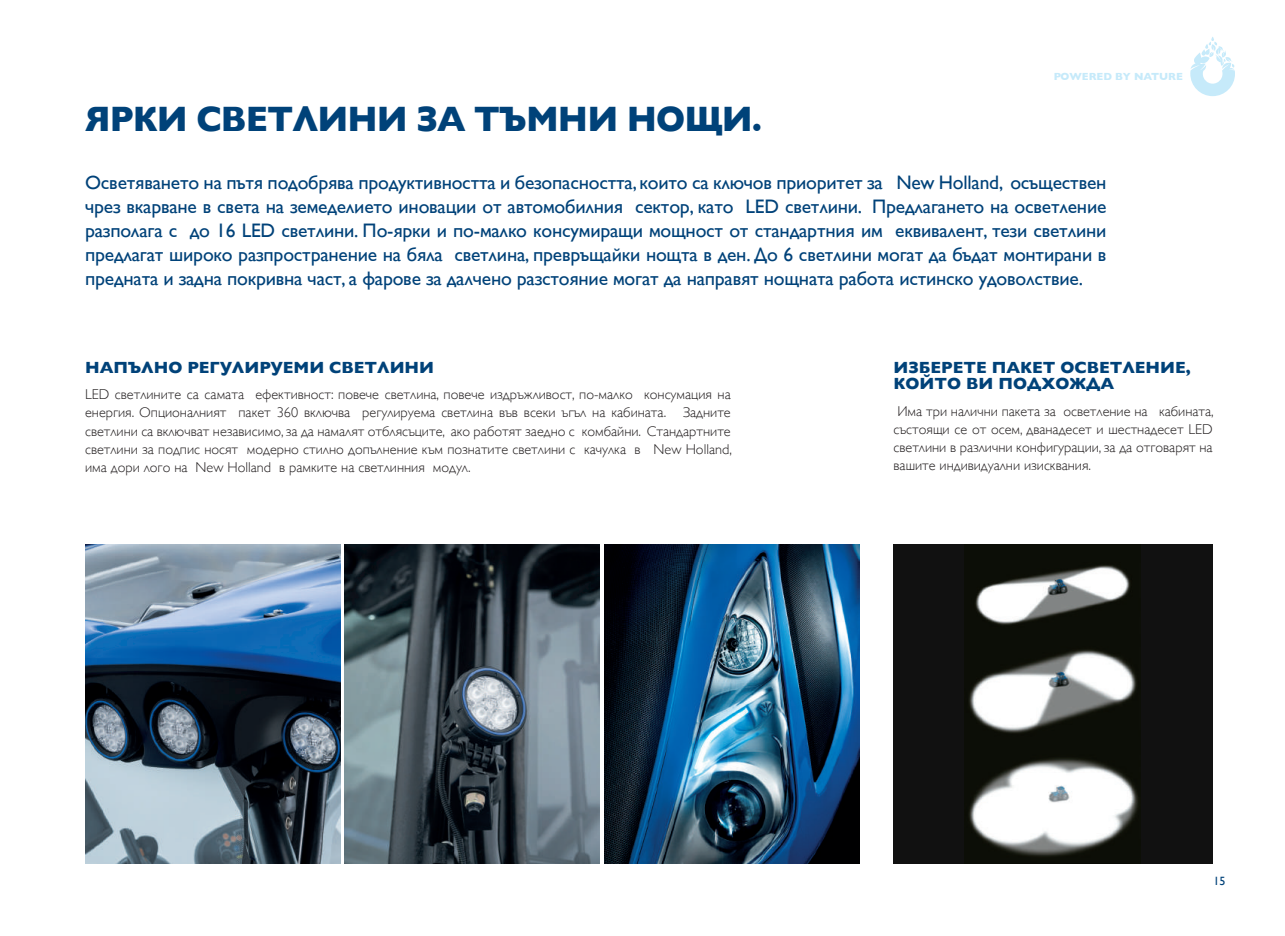
<style>
.page{position:relative;width:1285px;height:936px;background:#fff}
.page>*{position:absolute;margin:0;border:0;box-sizing:border-box;transform-origin:0 0}
.t1{font:700 36px "Gill Sans";letter-spacing:-.025em;color:#004279;scale:.95 1}
.t2{font:19.5px/24px "Gill Sans";letter-spacing:-.01em;color:#004279;text-align:justify}
.t3{font:700 16.5px/16.5px "Gill Sans";color:#004279}
.t4{font:300 14.25px/18px "Gill Sans";color:#231f20;text-align:justify}
.t5{font:12px "Gill Sans";color:#004279}
.t6{font:700 10.5px "Gill Sans";color:#c6eafa}
</style>
<div class="page">
<img style="left:344px;top:544px;width:256px;height:319px">
<img style="left:604px;top:544px;width:255px;height:319px">
<img style="left:85px;top:544px;width:255px;height:319px">
<div style="left:893px;top:544px;width:319px;height:319px;background:#111"></div>
<img style="left:964px;top:562px;width:176px;height:301px">
<svg style="left:1190px;top:37px;width:44px;height:59px"></svg>
<p class="t6" style="left:1053px;top:68px;width:131px">POWERED BY NATURE</p>
<h1 class="t1" style="left:85px;top:90px;width:713px">ЯРКИ СВЕТЛИНИ ЗА ТЪМНИ НОЩИ.</h1>
<p class="t2" style="left:85px;top:170px;width:1022px">Осветяването на пътя подобрява продуктивността и безопасността, които са ключов приоритет за New Holland, осъществен чрез вкарване в света на земеделието иновации от автомобилния сектор, като LED светлини. Предлагането на осветление разполага с до 16 LED светлини. По-ярки и по-малко консумиращи мощност от стандартния им еквивалент, тези светлини предлагат широко разпространение на бяла светлина, превръщайки нощта в ден. До 6 светлини могат да бъдат монтирани в предната и задна покривна част, а фарове за далчено разстояние могат да направят нощната работа истинско удоволствие.</p>
<p class="t3" style="left:85px;top:359px;width:350px">НАПЪЛНО РЕГУЛИРУЕМИ СВЕТЛИНИ</p>
<p class="t4" style="left:85px;top:385px;width:648px">LED светлините са самата ефективност: повече светлина, повече издръжливост, по-малко консумация на енергия. Опционалният пакет 360 включва регулируема светлина във всеки ъгъл на кабината. Задните светлини са включват независимо, за да намалят отблясъците, ако работят заедно с комбайни. Стандартните светлини за подпис носят модерно стилно допълнение към познатите светлини с качулка в New Holland, има дори лого на New Holland в рамките на светлинния модул.</p>
<p class="t3" style="left:893px;top:359px;width:299px">ИЗБЕРЕТЕ ПАКЕТ ОСВЕТЛЕНИЕ,<br>КОЙТО ВИ ПОДХОЖДА</p>
<p class="t4" style="left:893px;top:401px;width:322px">Има три налични пакета за осветление на кабината, състоящи се от осем, дванадесет и шестнадесет LED светлини в различни конфигурации, за да отговарят на вашите индивидуални изисквания.</p>
<p class="t5" style="left:1213px;top:873px;width:13px">15</p>
</div>
